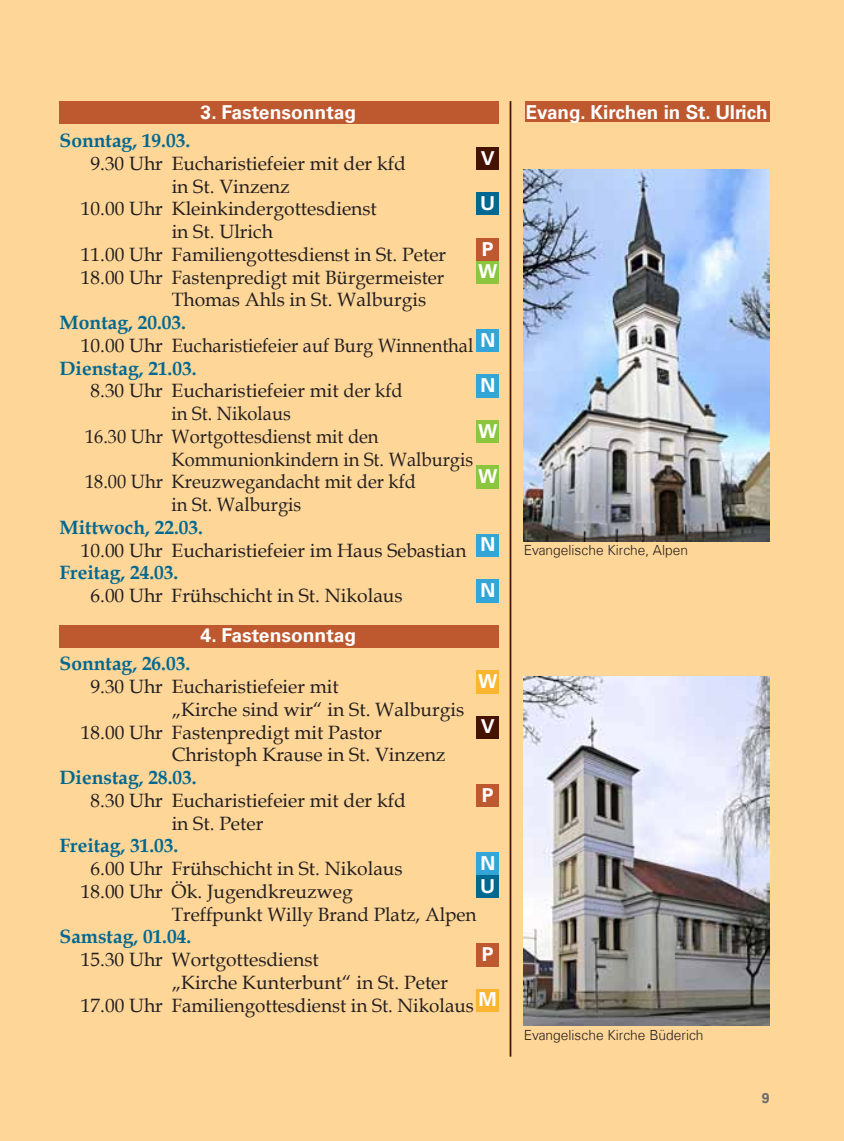
<style>
.page{position:relative;width:844px;height:1141px;background:#fff}
.page>*{position:absolute;margin:0;border:0;box-sizing:border-box;transform-origin:0 0}
.t1{font:19.25px/22.8px "Book Antiqua";color:#231f20}
.t2{font:700 19.25px "Book Antiqua";color:#006891}
.t3{font:19.25px/22.8px "Book Antiqua";color:#231f20;text-align:center;scale:.95 1}
.t4{font:700 19.25px "Univers Com 65";color:#fff}
.t5{font:300 14px "Univers Com 45";color:#231f20}
.t6{font:700 14px "Univers Com 65";color:#6c6d70}
</style>
<div class="page">
<div style="left:0;top:0;width:843px;height:1141px;background:#fed698"></div>
<div style="left:60px;top:102px;width:439px;height:22px;background:#bd582f"></div>
<div style="left:476px;top:147px;width:23px;height:23px;background:#451200"></div>
<div style="left:476px;top:193px;width:23px;height:22px;background:#006891"></div>
<div style="left:476px;top:238px;width:23px;height:23px;background:#bd582f"></div>
<div style="left:476px;top:261px;width:23px;height:23px;background:#8bc63e"></div>
<div style="left:476px;top:329px;width:23px;height:23px;background:#33a5d6"></div>
<div style="left:476px;top:375px;width:23px;height:22px;background:#33a5d6"></div>
<div style="left:476px;top:420px;width:23px;height:23px;background:#8bc63e"></div>
<div style="left:476px;top:466px;width:23px;height:22px;background:#8bc63e"></div>
<div style="left:476px;top:534px;width:23px;height:23px;background:#33a5d6"></div>
<div style="left:476px;top:579px;width:23px;height:23px;background:#33a5d6"></div>
<div style="left:60px;top:625px;width:439px;height:23px;background:#bd582f"></div>
<div style="left:476px;top:670px;width:23px;height:23px;background:#fcb533"></div>
<div style="left:476px;top:716px;width:23px;height:23px;background:#451200"></div>
<div style="left:476px;top:784px;width:23px;height:23px;background:#bd582f"></div>
<div style="left:476px;top:852px;width:23px;height:23px;background:#33a5d6"></div>
<div style="left:476px;top:875px;width:23px;height:23px;background:#006891"></div>
<div style="left:476px;top:943px;width:23px;height:23px;background:#bd582f"></div>
<div style="left:476px;top:989px;width:23px;height:23px;background:#fcb533"></div>
<hr style="left:509px;top:101px;width:2px;height:956px;background:#451200">
<div style="left:525px;top:102px;width:244px;height:20px;background:#bd582f"></div>
<img style="left:523px;top:170px;width:246px;height:371px">
<img style="left:523px;top:676px;width:246px;height:349px">
<p class="t4" style="left:200px;top:101px;width:157px">3. Fastensonntag</p>
<p class="t2" style="left:60px;top:127px;width:132px">Sonntag, 19.03.</p>
<p class="t1" style="left:91px;top:151px;width:317px">9.30 Uhr Eucharistiefeier mit der kfd</p>
<p class="t4" style="left:480px;top:146px;width:15px">V</p>
<p class="t1" style="left:81px;top:174px;width:297px;text-align:center">in St. Vinzenz<br>10.00 Uhr Kleinkindergottesdienst</p>
<p class="t4" style="left:480px;top:192px;width:16px">U</p>
<p class="t1" style="left:81px;top:220px;width:366px;text-indent:91px">in St. Ulrich<br>11.00 Uhr Familiengottesdienst in St. Peter</p>
<p class="t4" style="left:482px;top:237px;width:13px">P</p>
<p class="t1" style="left:81px;top:265px;width:365px">18.00 Uhr Fastenpredigt mit Bürgermeister</p>
<p class="t4" style="left:478px;top:260px;width:21px">W</p>
<p class="t1" style="left:172px;top:288px;width:256px">Thomas Ahls in St. Walburgis</p>
<p class="t2" style="left:60px;top:309px;width:128px">Montag, 20.03.</p>
<p class="t1" style="left:81px;top:333px;width:415px">10.00 Uhr Eucharistiefeier auf Burg Winnenthal <sup>N</sup></p>
<p class="t2" style="left:60px;top:355px;width:138px">Dienstag, 21.03.</p>
<p class="t1" style="left:90px;top:379px;width:313px">8.30 Uhr Eucharistiefeier mit der kfd</p>
<p class="t4" style="left:480px;top:374px;width:16px">N</p>
<p class="t3" style="left:85px;top:402px;width:310px">in St. Nikolaus<br>16.30 Uhr Wortgottesdienst mit den</p>
<p class="t4" style="left:478px;top:419px;width:21px">W</p>
<p class="t3" style="left:85px;top:447px;width:410px;text-align:left;text-indent:87px">Kommunionkindern in St. Walburgis<br>18.00 Uhr Kreuzwegandacht mit der kfd</p>
<p class="t4" style="left:478px;top:465px;width:21px">W</p>
<p class="t3" style="left:172px;top:493px;width:138px">in St. Walburgis</p>
<p class="t2" style="left:60px;top:514px;width:145px">Mittwoch, 22.03.</p>
<p class="t1" style="left:81px;top:538px;width:415px">10.00 Uhr Eucharistiefeier im Haus Sebastian <sup>N</sup></p>
<p class="t2" style="left:60px;top:560px;width:120px">Freitag, 24.03.</p>
<p class="t1" style="left:90px;top:584px;width:313px">6.00 Uhr Frühschicht in St. Nikolaus</p>
<p class="t4" style="left:480px;top:579px;width:16px">N</p>
<p class="t4" style="left:200px;top:624px;width:157px">4. Fastensonntag</p>
<p class="t2" style="left:60px;top:651px;width:132px">Sonntag, 26.03.</p>
<p class="t1" style="left:91px;top:675px;width:249px">9.30 Uhr Eucharistiefeier mit</p>
<p class="t4" style="left:478px;top:670px;width:21px">W</p>
<p class="t1" style="left:81px;top:697px;width:384px;text-indent:91px">„Kirche sind wir“ in St. Walburgis<br>18.00 Uhr Fastenpredigt mit Pastor</p>
<p class="t4" style="left:480px;top:715px;width:15px">V</p>
<p class="t1" style="left:172px;top:743px;width:275px">Christoph Krause in St. Vinzenz</p>
<p class="t2" style="left:60px;top:764px;width:138px">Dienstag, 28.03.</p>
<p class="t1" style="left:91px;top:788px;width:317px">8.30 Uhr Eucharistiefeier mit der kfd</p>
<p class="t4" style="left:482px;top:783px;width:13px">P</p>
<p class="t1" style="left:172px;top:811px;width:93px">in St. Peter</p>
<p class="t2" style="left:60px;top:833px;width:120px">Freitag, 31.03.</p>
<p class="t1" style="left:91px;top:857px;width:313px">6.00 Uhr Frühschicht in St. Nikolaus</p>
<p class="t4" style="left:480px;top:852px;width:16px">N</p>
<p class="t1" style="left:81px;top:879px;width:273px">18.00 Uhr Ök. Jugendkreuzweg</p>
<p class="t4" style="left:480px;top:874px;width:16px">U</p>
<p class="t1" style="left:172px;top:902px;width:306px">Treffpunkt Willy Brand Platz, Alpen</p>
<p class="t2" style="left:60px;top:924px;width:133px">Samstag, 01.04.</p>
<p class="t1" style="left:81px;top:948px;width:239px">15.30 Uhr Wortgottesdienst</p>
<p class="t4" style="left:482px;top:943px;width:13px">P</p>
<p class="t1" style="left:81px;top:970px;width:417px;text-indent:91px">„Kirche Kunterbunt“ in St. Peter<br>17.00 Uhr Familiengottesdienst in St. Nikolaus <sup>M</sup></p>
<p class="t4" style="left:525px;top:101px;width:243px">Evang. Kirchen in St. Ulrich</p>
<p class="t5" style="left:523px;top:541px;width:166px">Evangelische Kirche, Alpen</p>
<p class="t5" style="left:523px;top:1027px;width:181px">Evangelische Kirche Büderich</p>
<p class="t6" style="left:761px;top:1089px;width:9px">9</p>
</div>
